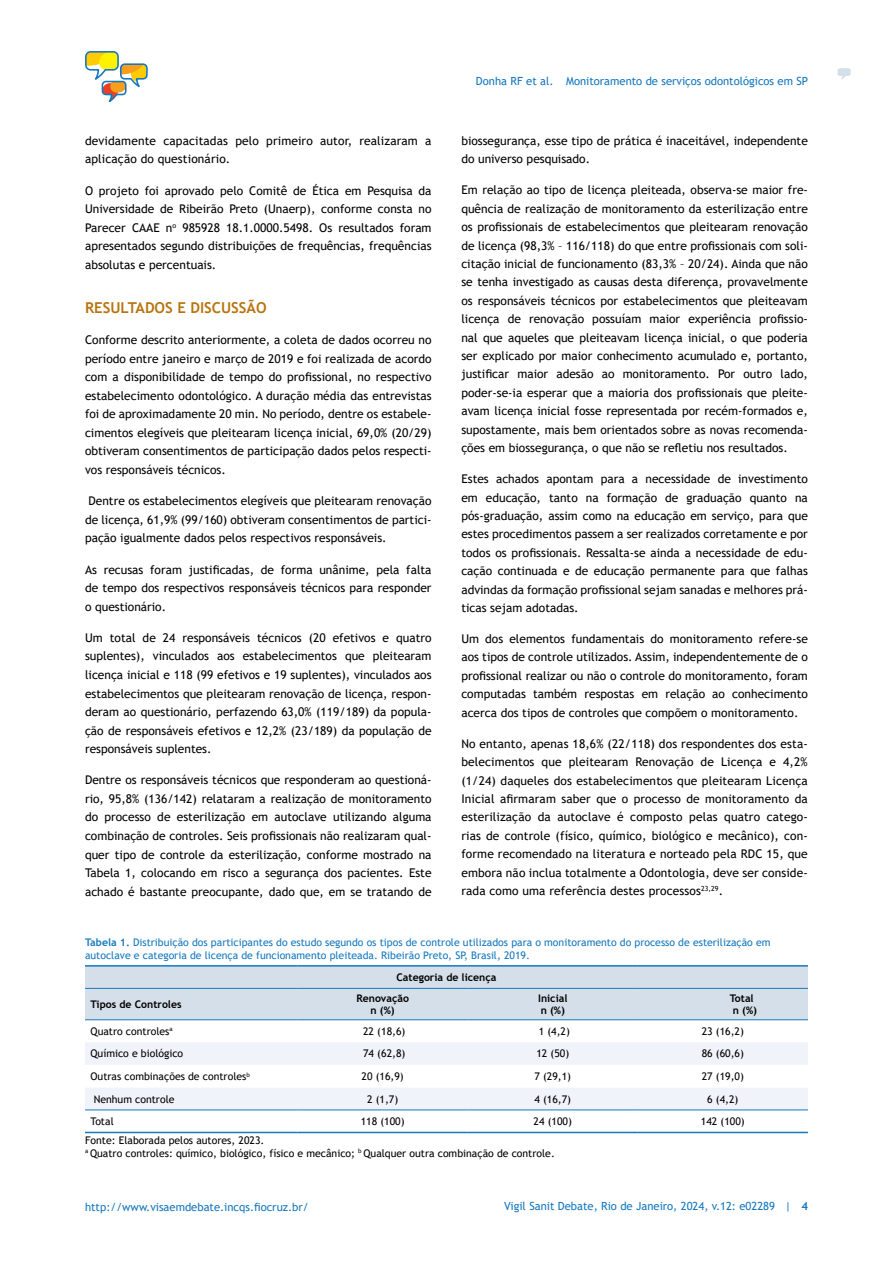
<style>
.page{position:relative;width:893px;height:1263px;background:#fff}
.page>*{position:absolute;margin:0;border:0;box-sizing:border-box;transform-origin:0 0}
.t1{font:700 15px "Trebuchet MS";color:#b87510}
.t2{font:12px/18.5px "Trebuchet MS";color:#000;text-align:justify}
.t3{font:11.25px "Trebuchet MS";color:#1578be}
.t4{font:10.5px/12.6px "Trebuchet MS";color:#000}
.t5{font:10.5px/12.6px "Trebuchet MS";color:#1578be}
.t6{font:700 10.5px/12.6px "Trebuchet MS";color:#000}
.s1{font-weight:700}
</style>
<div class="page">
<svg style="left:85px;top:51px;width:63px;height:51px"></svg>
<svg style="left:837px;top:68px;width:14px;height:11px"></svg>
<div style="left:85px;top:966px;width:723px;height:53px;background:#d5dfe9"></div>
<div style="left:85px;top:1042px;width:723px;height:23px;background:#f0f3fa"></div>
<svg style="left:85px;top:1088px;width:723px;height:44px;fill:#f0f3fa"></svg>
<hr style="left:85px;top:988px;width:213px;height:1px;background:#1578be">
<hr style="left:298px;top:988px;width:170px;height:1px;background:#1578be">
<hr style="left:468px;top:988px;width:170px;height:1px;background:#1578be">
<hr style="left:638px;top:988px;width:170px;height:1px;background:#1578be">
<hr style="left:85px;top:965px;width:213px;height:1px;background:#1578be">
<hr style="left:298px;top:965px;width:170px;height:1px;background:#1578be">
<hr style="left:468px;top:965px;width:170px;height:1px;background:#1578be">
<hr style="left:638px;top:965px;width:170px;height:1px;background:#1578be">
<hr style="left:85px;top:1019px;width:213px;height:1px;background:#1578be">
<hr style="left:298px;top:1019px;width:170px;height:1px;background:#1578be">
<hr style="left:468px;top:1019px;width:170px;height:1px;background:#1578be">
<hr style="left:638px;top:1019px;width:170px;height:1px;background:#1578be">
<hr style="left:85px;top:1132px;width:213px;height:1px;background:#1578be">
<hr style="left:298px;top:1132px;width:170px;height:1px;background:#1578be">
<hr style="left:468px;top:1132px;width:170px;height:1px;background:#1578be">
<hr style="left:638px;top:1132px;width:170px;height:1px;background:#1578be">
<hr style="left:85px;top:1109px;width:213px;height:1px;background:#1578be">
<hr style="left:298px;top:1109px;width:170px;height:1px;background:#1578be">
<hr style="left:468px;top:1109px;width:170px;height:1px;background:#1578be">
<hr style="left:638px;top:1109px;width:170px;height:1px;background:#1578be">
<p class="t2" style="left:85px;top:131px;width:348px">devidamente capacitadas pelo primeiro autor, realizaram a aplicação do questionário.</p>
<p class="t2" style="left:85px;top:181px;width:348px">O projeto foi aprovado pelo Comitê de Ética em Pesquisa da Universidade de Ribeirão Preto (Unaerp), conforme consta no Parecer CAAE n<sup>o</sup> 985928 18.1.0000.5498. Os resultados foram apresentados segundo distribuições de frequências, frequências absolutas e percentuais.</p>
<p class="t1" style="left:85px;top:298px;width:183px">RESULTADOS E DISCUSSÃO</p>
<p class="t2" style="left:85px;top:331px;width:348px">Conforme descrito anteriormente, a coleta de dados ocorreu no período entre janeiro e março de 2019 e foi realizada de acordo com a disponibilidade de tempo do profissional, no respectivo estabelecimento odontológico. A duração média das entrevistas foi de aproximadamente 20 min. No período, dentre os estabele&shy;cimentos elegíveis que pleitearam licença inicial, 69,0% (20/29) obtiveram consentimentos de participação dados pelos respecti&shy;vos responsáveis técnicos.</p>
<p class="t2" style="left:85px;top:492px;width:348px">Dentre os estabelecimentos elegíveis que pleitearam renovação de licença, 61,9% (99/160) obtiveram consentimentos de partici&shy;pação igualmente dados pelos respectivos responsáveis.</p>
<p class="t2" style="left:85px;top:560px;width:348px">As recusas foram justificadas, de forma unânime, pela falta de tempo dos respectivos responsáveis técnicos para responder o questionário.</p>
<p class="t2" style="left:85px;top:628px;width:348px">Um total de 24 responsáveis técnicos (20 efetivos e quatro suplentes), vinculados aos estabelecimentos que pleitearam licença inicial e 118 (99 efetivos e 19 suplentes), vinculados aos estabelecimentos que pleitearam renovação de licença, respon&shy;deram ao questionário, perfazendo 63,0% (119/189) da popula&shy;ção de responsáveis efetivos e 12,2% (23/189) da população de responsáveis suplentes.</p>
<p class="t2" style="left:85px;top:771px;width:348px">Dentre os responsáveis técnicos que responderam ao questioná&shy;rio, 95,8% (136/142) relataram a realização de monitoramento do processo de esterilização em autoclave utilizando alguma combinação de controles. Seis profissionais não realizaram qual&shy;quer tipo de controle da esterilização, conforme mostrado na Tabela 1, colocando em risco a segurança dos pacientes. Este achado é bastante preocupante, dado que, em se tratando de</p>
<p class="t3" style="left:476px;top:74px;width:334px">Donha RF et al. Monitoramento de serviços odontológicos em SP</p>
<p class="t2" style="left:461px;top:131px;width:348px">biossegurança, esse tipo de prática é inaceitável, independente do universo pesquisado.</p>
<p class="t2" style="left:461px;top:181px;width:348px">Em relação ao tipo de licença pleiteada, observa-se maior fre&shy;quência de realização de monitoramento da esterilização entre os profissionais de estabelecimentos que pleitearam renovação de licença (98,3% – 116/118) do que entre profissionais com soli&shy;citação inicial de funcionamento (83,3% – 20/24). Ainda que não se tenha investigado as causas desta diferença, provavelmente os responsáveis técnicos por estabelecimentos que pleiteavam licença de renovação possuíam maior experiência profissio&shy;nal que aqueles que pleiteavam licença inicial, o que poderia ser explicado por maior conhecimento acumulado e, portanto, justificar maior adesão ao monitoramento. Por outro lado, poder-se-ia esperar que a maioria dos profissionais que pleite&shy;avam licença inicial fosse representada por recém-formados e, supostamente, mais bem orientados sobre as novas recomenda&shy;ções em biossegurança, o que não se refletiu nos resultados.</p>
<p class="t2" style="left:461px;top:470px;width:348px">Estes achados apontam para a necessidade de investimento em educação, tanto na formação de graduação quanto na pós-graduação, assim como na educação em serviço, para que estes procedimentos passem a ser realizados corretamente e por todos os profissionais. Ressalta-se ainda a necessidade de edu&shy;cação continuada e de educação permanente para que falhas advindas da formação profissional sejam sanadas e melhores prá&shy;ticas sejam adotadas.</p>
<p class="t2" style="left:461px;top:629px;width:348px">Um dos elementos fundamentais do monitoramento refere-se aos tipos de controle utilizados. Assim, independentemente de o profissional realizar ou não o controle do monitoramento, foram computadas também respostas em relação ao conhecimento acerca dos tipos de controles que compõem o monitoramento.</p>
<p class="t2" style="left:461px;top:734px;width:348px">No entanto, apenas 18,6% (22/118) dos respondentes dos esta&shy;belecimentos que pleitearam Renovação de Licença e 4,2% (1/24) daqueles dos estabelecimentos que pleitearam Licença Inicial afirmaram saber que o processo de monitoramento da esterilização da autoclave é composto pelas quatro catego&shy;rias de controle (físico, químico, biológico e mecânico), con&shy;forme recomendado na literatura e norteado pela RDC 15, que embora não inclua totalmente a Odontologia, deve ser conside&shy;rada como uma referência destes processos<sup>23,29</sup>.</p>
<p class="t5" style="left:85px;top:936px;width:687px"><span class="s1">Tabela 1.</span> Distribuição dos participantes do estudo segundo os tipos de controle utilizados para o monitoramento do processo de esterilização em autoclave e categoria de licença de funcionamento pleiteada. Ribeirão Preto, SP, Brasil, 2019.</p>
<p class="t6" style="left:397px;top:971px;width:101px">Categoria de licença</p>
<p class="t6" style="left:91px;top:998px;width:93px">Tipos de Controles</p>
<p class="t6" style="left:356px;top:991px;width:54px;text-align:center">Renovação n (%)</p>
<p class="t6" style="left:538px;top:991px;width:31px">Inicial n (%)</p>
<p class="t6" style="left:730px;top:991px;width:29px">Total n (%)</p>
<p class="t4" style="left:91px;top:1025px;width:84px">Quatro controles<sup>a</sup></p>
<p class="t4" style="left:363px;top:1025px;width:44px">22 (18,6)</p>
<p class="t4" style="left:539px;top:1025px;width:33px">1 (4,2)</p>
<p class="t4" style="left:702px;top:1025px;width:44px">23 (16,2)</p>
<p class="t4" style="left:91px;top:1047px;width:94px">Químico e biológico</p>
<p class="t4" style="left:363px;top:1047px;width:44px">74 (62,8)</p>
<p class="t4" style="left:536px;top:1047px;width:34px">12 (50)</p>
<p class="t4" style="left:702px;top:1047px;width:44px">86 (60,6)</p>
<p class="t4" style="left:91px;top:1070px;width:161px">Outras combinações de controles<sup>b</sup></p>
<p class="t4" style="left:362px;top:1070px;width:44px">20 (16,9)</p>
<p class="t4" style="left:534px;top:1070px;width:38px">7 (29,1)</p>
<p class="t4" style="left:702px;top:1070px;width:44px">27 (19,0)</p>
<p class="t4" style="left:94px;top:1092px;width:82px">Nenhum controle</p>
<p class="t4" style="left:367px;top:1092px;width:33px">2 (1,7)</p>
<p class="t4" style="left:534px;top:1092px;width:38px">4 (16,7)</p>
<p class="t4" style="left:707px;top:1092px;width:33px">6 (4,2)</p>
<p class="t4" style="left:91px;top:1115px;width:25px">Total</p>
<p class="t4" style="left:361px;top:1115px;width:45px">118 (100)</p>
<p class="t4" style="left:534px;top:1115px;width:40px">24 (100)</p>
<p class="t4" style="left:701px;top:1115px;width:45px">142 (100)</p>
<p class="t4" style="left:85px;top:1134px;width:471px">Fonte: Elaborada pelos autores, 2023.<br><sup>a</sup> Quatro controles: químico, biológico, físico e mecânico; <sup>b</sup> Qualquer outra combinação de controle.</p>
<p class="t3" style="left:85px;top:1199px;width:225px">http://www.visaemdebate.incqs.fiocruz.br/</p>
<p class="t3" style="left:504px;top:1199px;width:305px">Vigil Sanit Debate, Rio de Janeiro, 2024, v.12: e02289 | <span class="s1">4</span></p>
</div>
